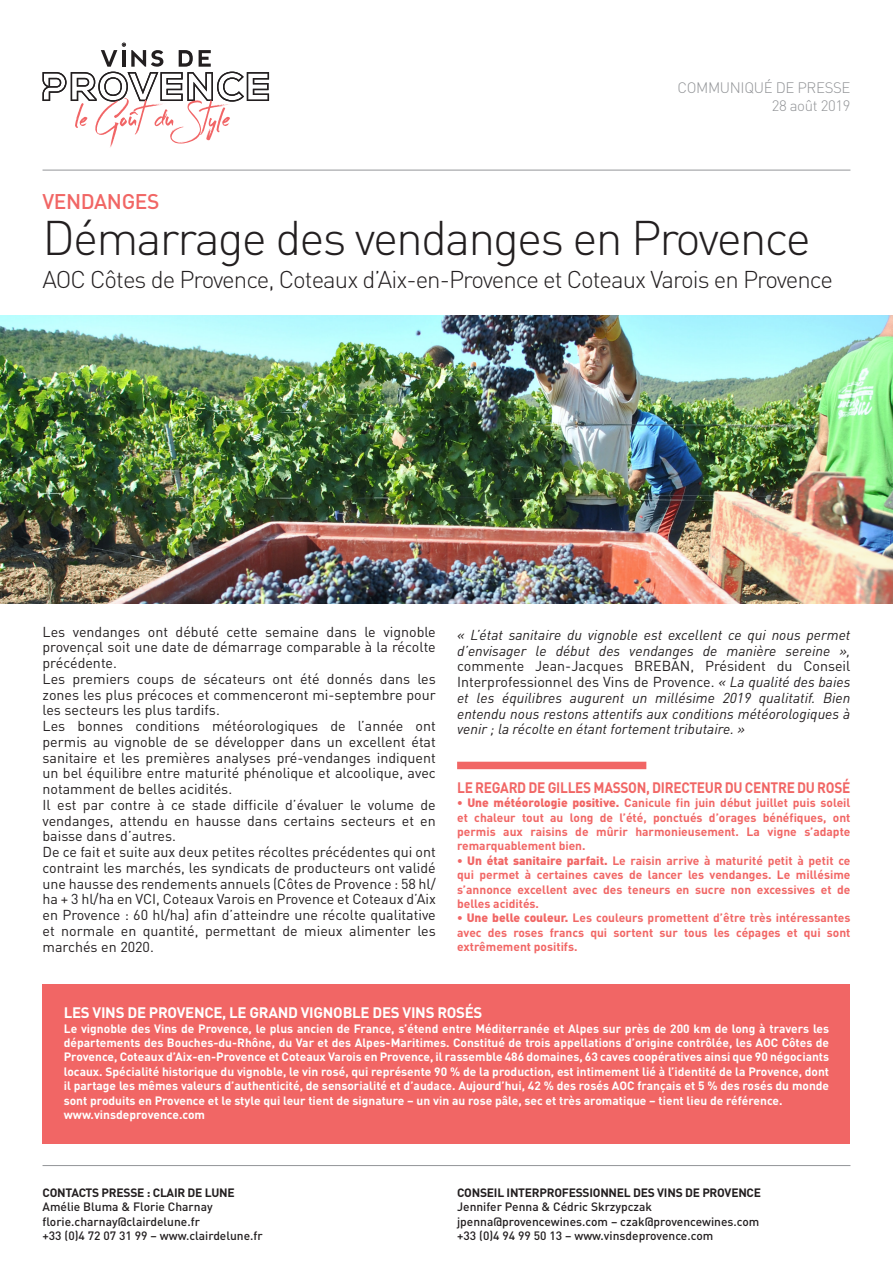
<style>
.page{position:relative;width:893px;height:1263px;background:#fff}
.page>*{position:absolute;margin:0;border:0;box-sizing:border-box;transform-origin:0 0}
.t1{font:300 48px "DIN";letter-spacing:-.04em;color:#231f20}
.t2{font:300 24px "DIN";letter-spacing:-.04em;color:#231f20}
.t3{font:500 21px "DIN";letter-spacing:-.02em;color:#f16665}
.t4{font:700 15px "DIN";letter-spacing:-.02em;color:#f16665;scale:.91 1}
.t5{font:700 15px "DIN";letter-spacing:-.02em;color:#fff}
.t6{font:300 15px "DIN";letter-spacing:-.025em;color:#939598}
.t7{font:14.25px/15.8px "DIN";color:#231f20;text-align:justify}
.t8{font:italic 14.25px/15.8px "DIN";color:#231f20;text-align:justify}
.t9{font:700 12px/14.4px "DIN";color:#fff;text-align:justify}
.t10{font:700 12px/14.4px "DIN";color:#f16665;text-align:justify}
.t11{font:500 12px "DIN";color:#231f20}
.t12{font:700 12px "DIN";letter-spacing:-.02em;color:#231f20}
.s1{font-style:normal}
.s2{font-weight:900}
</style>
<div class="page">
<hr style="left:43px;top:170px;width:807px;height:1px;background:#939598">
<hr style="left:43px;top:1165px;width:807px;height:1px;background:#939598">
<svg style="left:43px;top:43px;width:226px;height:105px"></svg>
<img style="left:0;top:315px;width:893px;height:288px">
<div style="left:43px;top:984px;width:807px;height:160px;background:#f16665"></div>
<div style="left:457px;top:762px;width:189px;height:7px;background:#f16665"></div>
<p class="t6" style="left:677px;top:78px;width:174px">COMMUNIQUÉ DE PRESSE</p>
<p class="t6" style="left:772px;top:96px;width:80px">28 août 2019</p>
<p class="t3" style="left:43px;top:188px;width:119px">VENDANGES</p>
<p class="t1" style="left:43px;top:208px;width:770px">Démarrage des vendanges en Provence</p>
<p class="t2" style="left:43px;top:265px;width:792px">AOC Côtes de Provence, Coteaux d’Aix-en-Provence et Coteaux Varois en Provence</p>
<p class="t7" style="left:43px;top:623px;width:395px">Les vendanges ont débuté cette semaine dans le vignoble provençal soit une date de démarrage comparable à la récolte précédente.</p>
<p class="t7" style="left:43px;top:671px;width:395px">Les premiers coups de sécateurs ont été donnés dans les zones les plus précoces et commenceront mi-septembre pour les secteurs les plus tardifs.</p>
<p class="t7" style="left:43px;top:718px;width:395px">Les bonnes conditions météorologiques de l’année ont permis au vignoble de se développer dans un excellent état sanitaire et les premières analyses pré-vendanges indiquent un bel équilibre entre maturité phénolique et alcoolique, avec notamment de belles acidités.</p>
<p class="t7" style="left:43px;top:797px;width:395px">Il est par contre à ce stade difficile d’évaluer le volume de vendanges, attendu en hausse dans certains secteurs et en baisse dans d’autres.</p>
<p class="t7" style="left:43px;top:844px;width:395px">De ce fait et suite aux deux petites récoltes précédentes qui ont contraint les marchés, les syndicats de producteurs ont validé une hausse des rendements annuels (Côtes de Provence : 58 hl/ ha + 3 hl/ha en VCI, Coteaux Varois en Provence et Coteaux d’Aix en Provence : 60 hl/ha) afin d’atteindre une récolte qualitative et normale en quantité, permettant de mieux alimenter les marchés en 2020.</p>
<p class="t8" style="left:457px;top:626px;width:395px">« L’état sanitaire du vignoble est excellent ce qui nous permet d’envisager le début des vendanges de manière sereine », <span class="s1">commente Jean-Jacques BREBAN, Président du Conseil Interprofessionnel des Vins de Provence.</span> « La qualité des baies et les équilibres augurent un millésime 2019 qualitatif. Bien entendu nous restons attentifs aux conditions météorologiques à venir ; la récolte en étant fortement tributaire. »</p>
<p class="t4" style="left:457px;top:777px;width:434px">LE REGARD DE GILLES MASSON, DIRECTEUR DU CENTRE DU ROSÉ</p>
<p class="t10" style="left:457px;top:795px;width:395px"><span class="s2">• Une météorologie positive.</span> Canicule fin juin début juillet puis soleil et chaleur tout au long de l’été, ponctués d’orages bénéfiques, ont permis aux raisins de mûrir harmonieusement. La vigne s’adapte remarquablement bien.</p>
<p class="t10" style="left:457px;top:853px;width:395px"><span class="s2">• Un état sanitaire parfait.</span> Le raisin arrive à maturité petit à petit ce qui permet à certaines caves de lancer les vendanges. Le millésime s’annonce excellent avec des teneurs en sucre non excessives et de belles acidités.</p>
<p class="t10" style="left:457px;top:910px;width:395px"><span class="s2">• Une belle couleur.</span> Les couleurs promettent d’être très intéressantes avec des roses francs qui sortent sur tous les cépages et qui sont extrêmement positifs.</p>
<p class="t5" style="left:64px;top:1003px;width:420px">LES VINS DE PROVENCE, LE GRAND VIGNOBLE DES VINS ROSÉS</p>
<p class="t9" style="left:64px;top:1020px;width:767px">Le vignoble des Vins de Provence, le plus ancien de France, s’étend entre Méditerranée et Alpes sur près de 200 km de long à travers les départements des Bouches-du-Rhône, du Var et des Alpes-Maritimes. Constitué de trois appellations d’origine contrôlée, les AOC Côtes de Provence, Coteaux d’Aix-en-Provence et Coteaux Varois en Provence, il rassemble 486 domaines, 63 caves coopératives ainsi que 90 négociants locaux. Spécialité historique du vignoble, le vin rosé, qui représente 90 % de la production, est intimement lié à l’identité de la Provence, dont il partage les mêmes valeurs d’authenticité, de sensorialité et d’audace. Aujourd’hui, 42 % des rosés AOC français et 5 % des rosés du monde sont produits en Provence et le style qui leur tient de signature – un vin au rose pâle, sec et très aromatique – tient lieu de référence.</p>
<p class="t9" style="left:64px;top:1107px;width:143px">www.vinsdeprovence.com</p>
<p class="t12" style="left:43px;top:1184px;width:194px">CONTACTS PRESSE : CLAIR DE LUNE</p>
<p class="t11" style="left:43px;top:1199px;width:172px">Amélie Bluma &amp; Florie Charnay</p>
<p class="t11" style="left:43px;top:1213px;width:159px">florie.charnay@clairdelune.fr</p>
<p class="t11" style="left:43px;top:1228px;width:222px">+33 (0)4 72 07 31 99 – www.clairdelune.fr</p>
<p class="t12" style="left:457px;top:1184px;width:305px">CONSEIL INTERPROFESSIONNEL DES VINS DE PROVENCE</p>
<p class="t11" style="left:457px;top:1199px;width:197px">Jennifer Penna &amp; Cédric Skrzypczak</p>
<p class="t11" style="left:457px;top:1213px;width:304px">jpenna@provencewines.com – czak@provencewines.com</p>
<p class="t11" style="left:457px;top:1228px;width:258px">+33 (0)4 94 99 50 13 – www.vinsdeprovence.com</p>
</div>
